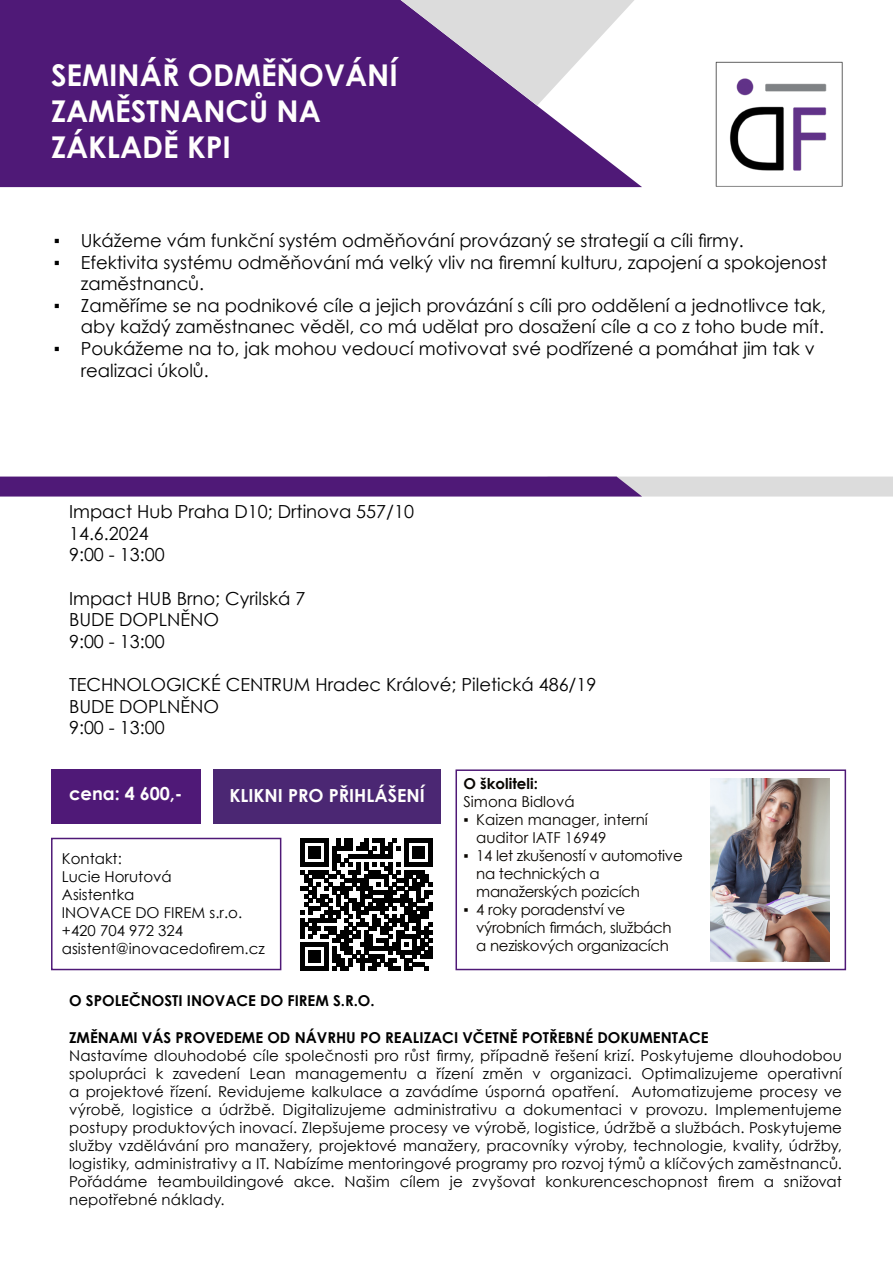
<style>
.page{position:relative;width:893px;height:1263px;background:#fff}
.page>*{position:absolute;margin:0;border:0;box-sizing:border-box;transform-origin:0 0}
.t1{font:700 30px/36px "Century Gothic";color:#fffefd}
.t2{font:18px/21.6px "Century Gothic";color:#000}
.t3{font:700 18px "Century Gothic";color:#fffefd}
.t4{font:15px/18px "Century Gothic";color:#000;text-align:justify}
.t5{font:15px/18px "Century Gothic";letter-spacing:-.02em;color:#080500}
.t6{font:700 15px "Century Gothic";color:#000}
.t7{font:15px/18px "Century Gothic";color:#080500}
.t8{font:700 15px "Century Gothic";color:#080500}
</style>
<div class="page">
<div style="left:51px;top:838px;width:230px;height:132px;border:2px solid #4f1977"></div>
<div style="left:455px;top:769px;width:391px;height:201px;border:2px solid #4f1977"></div>
<div style="left:0;top:0;width:642px;height:187px;background:#4f1977"></div>
<svg style="left:401px;top:0;width:234px;height:106px"></svg>
<img style="left:715px;top:61px;width:128px;height:126px">
<div style="left:213px;top:776px;width:228px;height:47px;background:#4b2773"></div>
<div style="left:213px;top:769px;width:228px;height:39px;background:#4b2773"></div>
<div style="left:51px;top:769px;width:150px;height:54px;background:#4f1977"></div>
<svg style="left:300px;top:838px;width:133px;height:133px"></svg>
<hr style="left:429px;top:947px;width:4px;height:12px;background:#000">
<svg style="left:0;top:477px;width:893px;height:19px;background:#785294"></svg>
<img style="left:710px;top:779px;width:119px;height:183px">
<h1 class="t1" style="left:51px;top:56px;width:348px">SEMINÁŘ ODMĚŇOVÁNÍ<br>ZAMĚSTNANCŮ NA<br>ZÁKLADĚ KPI</h1>
<p class="t2" style="left:54px;top:229px;width:691px">▪ Ukážeme vám funkční systém odměňování provázaný se strategií a cíli firmy.</p>
<p class="t2" style="left:81px;top:251px;width:748px;text-indent:-27px">▪ Efektivita systému odměňování má velký vliv na firemní kulturu, zapojení a spokojenost zaměstnanců.</p>
<p class="t2" style="left:54px;top:294px;width:774px;text-align:right">▪ Zaměříme se na podnikové cíle a jejich provázání s cíli pro oddělení a jednotlivce tak, aby každý zaměstnanec věděl, co má udělat pro dosažení cíle a co z toho bude mít.</p>
<p class="t2" style="left:81px;top:337px;width:736px;text-indent:-27px">▪ Poukážeme na to, jak mohou vedoucí motivovat své podřízené a pomáhat jim tak v realizaci úkolů.</p>
<p class="t2" style="left:69px;top:501px;width:346px">Impact Hub Praha D10; Drtinova 557/10<br>14.6.2024<br>9:00 - 13:00</p>
<p class="t2" style="left:69px;top:587px;width:238px">Impact HUB Brno; Cyrilská 7<br>BUDE DOPLNĚNO<br>9:00 - 13:00</p>
<p class="t2" style="left:69px;top:673px;width:529px">TECHNOLOGICKÉ CENTRUM Hradec Králové; Piletická 486/19<br>BUDE DOPLNĚNO<br>9:00 - 13:00</p>
<p class="t3" style="left:69px;top:780px;width:115px">cena: 4 600,-</p>
<p class="t3" style="left:229px;top:782px;width:197px">KLIKNI PRO PŘIHLÁŠENÍ</p>
<p class="t4" style="left:62px;top:850px;width:204px;text-align:left">Kontakt:<br>Lucie Horutová<br>Asistentka<br>INOVACE DO FIREM s.r.o. +420 704 972 324 asistent@inovacedofirem.cz</p>
<p class="t8" style="left:463px;top:772px;width:76px">O školiteli:</p>
<p class="t7" style="left:463px;top:792px;width:113px">Simona Bidlová</p>
<p class="t7" style="left:476px;top:810px;width:173px;text-indent:-13px">▪ Kaizen manager, interní auditor IATF 16949</p>
<p class="t5" style="left:476px;top:846px;width:208px;text-indent:-13px">▪ 14 let zkušeností v automotive na technických a manažerských pozicích</p>
<p class="t5" style="left:476px;top:900px;width:197px;text-indent:-13px">▪ 4 roky poradenství ve výrobních firmách, službách a neziskových organizacích</p>
<p class="t6" style="left:69px;top:989px;width:307px">O SPOLEČNOSTI INOVACE DO FIREM S.R.O.</p>
<p class="t6" style="left:69px;top:1026px;width:641px">ZMĚNAMI VÁS PROVEDEME OD NÁVRHU PO REALIZACI VČETNĚ POTŘEBNÉ DOKUMENTACE</p>
<p class="t4" style="left:69px;top:1046px;width:774px">Nastavíme dlouhodobé cíle společnosti pro růst firmy, případně řešení krizí. Poskytujeme dlouhodobou spolupráci k zavedení Lean managementu a řízení změn v organizaci. Optimalizujeme operativní a projektové řízení. Revidujeme kalkulace a zavádíme úsporná opatření. Automatizujeme procesy ve výrobě, logistice a údržbě. Digitalizujeme administrativu a dokumentaci v provozu. Implementujeme postupy produktových inovací. Zlepšujeme procesy ve výrobě, logistice, údržbě a službách. Poskytujeme služby vzdělávání pro manažery, projektové manažery, pracovníky výroby, technologie, kvality, údržby, logistiky, administrativy a IT. Nabízíme mentoringové programy pro rozvoj týmů a klíčových zaměstnanců.<br>Pořádáme teambuildingové akce. Našim cílem je zvyšovat konkurenceschopnost firem a snižovat nepotřebné náklady.</p>
</div>
